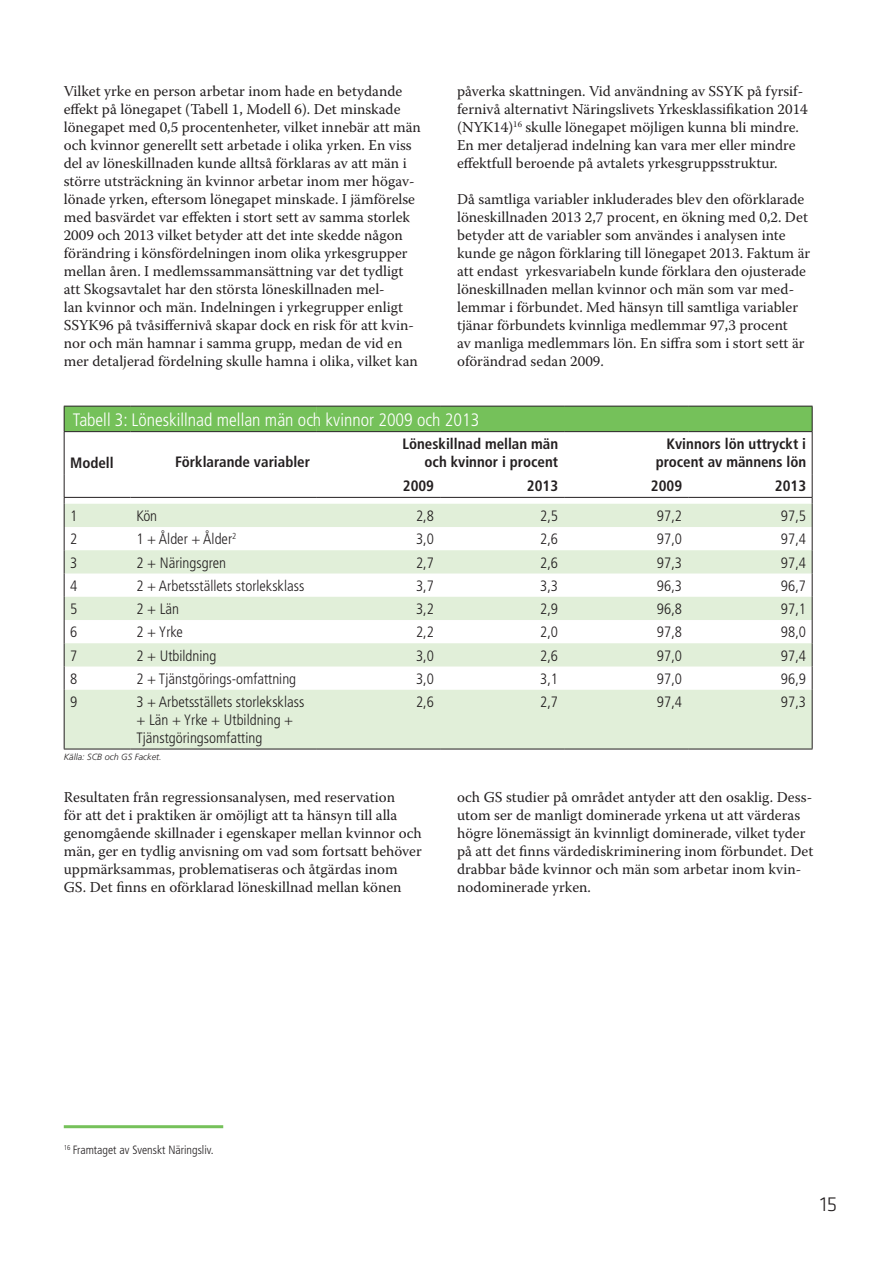
<style>
.page{position:relative;width:893px;height:1263px;background:#fff}
.page>*{position:absolute;margin:0;border:0;box-sizing:border-box;transform-origin:0 0}
.t1{font:300 21px "Klavika Basic";color:#231f20}
.t2{font:300 condensed 18px "Frutiger LT Std";color:#fff}
.t3{font:15px/18px "Warnock Pro";color:#231f20}
.t4{font:300 condensed 15px/18px "Frutiger LT Std";color:#231f20}
.t5{font:700 condensed 15px/18px "Frutiger LT Std";color:#231f20;text-align:right}
.t6{font:300 condensed 12px "Frutiger LT Std";color:#231f20}
.t7{font:italic 300 9px "Frutiger LT Std";color:#231f20}
</style>
<div class="page">
<hr style="left:64px;top:1125px;width:159px;height:3px;background:#75c15a">
<svg style="left:65px;top:432px;width:747px;height:72px"></svg>
<svg style="left:65px;top:504px;width:747px;height:245px;fill:#e1efd9"></svg>
<div style="left:64px;top:406px;width:749px;height:26px;background:#75c15a"></div>
<hr style="left:64px;top:431px;width:66px;height:1px;background:#231f20">
<hr style="left:64px;top:432px;width:1px;height:42px;background:#231f20">
<hr style="left:130px;top:431px;width:186px;height:1px;background:#231f20">
<hr style="left:316px;top:431px;width:124px;height:1px;background:#231f20">
<hr style="left:440px;top:431px;width:124px;height:1px;background:#231f20">
<hr style="left:564px;top:431px;width:124px;height:1px;background:#231f20">
<hr style="left:688px;top:431px;width:124px;height:1px;background:#231f20">
<hr style="left:812px;top:432px;width:1px;height:42px;background:#231f20">
<svg style="left:64px;top:474px;width:1px;height:216px"></svg>
<svg style="left:812px;top:474px;width:1px;height:216px"></svg>
<hr style="left:64px;top:690px;width:1px;height:59px;background:#231f20">
<hr style="left:812px;top:690px;width:1px;height:59px;background:#231f20">
<hr style="left:64px;top:497px;width:66px;height:1px;background:#231f20">
<hr style="left:130px;top:497px;width:186px;height:1px;background:#231f20">
<hr style="left:316px;top:497px;width:124px;height:1px;background:#231f20">
<hr style="left:440px;top:497px;width:124px;height:1px;background:#231f20">
<hr style="left:564px;top:497px;width:124px;height:1px;background:#231f20">
<hr style="left:688px;top:497px;width:124px;height:1px;background:#231f20">
<hr style="left:64px;top:749px;width:66px;height:1px;background:#231f20">
<hr style="left:130px;top:749px;width:186px;height:1px;background:#231f20">
<hr style="left:316px;top:749px;width:124px;height:1px;background:#231f20">
<hr style="left:440px;top:749px;width:124px;height:1px;background:#231f20">
<hr style="left:564px;top:749px;width:124px;height:1px;background:#231f20">
<hr style="left:688px;top:749px;width:124px;height:1px;background:#231f20">
<p class="t3" style="left:64px;top:82px;width:359px">Vilket yrke en person arbetar inom hade en betydande effekt på lönegapet (Tabell 1, Modell 6). Det minskade lönegapet med 0,5 procentenheter, vilket innebär att män och kvinnor generellt sett arbetade i olika yrken. En viss del av löneskillnaden kunde alltså förklaras av att män i större utsträckning än kvinnor arbetar inom mer högav&shy;lönade yrken, eftersom lönegapet minskade. I jämförelse med basvärdet var effekten i stort sett av samma storlek 2009 och 2013 vilket betyder att det inte skedde någon förändring i könsfördelningen inom olika yrkesgrupper mellan åren. I medlemssammansättning var det tydligt att Skogsavtalet har den största löneskillnaden mel-<br>lan kvinnor och män. Indelningen i yrkegrupper enligt SSYK96 på tvåsiffernivå skapar dock en risk för att kvin&shy;nor och män hamnar i samma grupp, medan de vid en mer detaljerad fördelning skulle hamna i olika, vilket kan</p>
<p class="t3" style="left:457px;top:82px;width:352px">påverka skattningen. Vid användning av SSYK på fyrsif&shy;fernivå alternativt Näringslivets Yrkesklassifikation 2014 (NYK14)<sup>16</sup> skulle lönegapet möjligen kunna bli mindre.<br>En mer detaljerad indelning kan vara mer eller mindre effektfull beroende på avtalets yrkesgruppsstruktur.</p>
<p class="t3" style="left:457px;top:190px;width:355px">Då samtliga variabler inkluderades blev den oförklarade löneskillnaden 2013 2,7 procent, en ökning med 0,2. Det betyder att de variabler som användes i analysen inte kunde ge någon förklaring till lönegapet 2013. Faktum är att endast yrkesvariabeln kunde förklara den ojusterade löneskillnaden mellan kvinnor och män som var med&shy;lemmar i förbundet. Med hänsyn till samtliga variabler tjänar förbundets kvinnliga medlemmar 97,3 procent<br>av manliga medlemmars lön. En siffra som i stort sett är oförändrad sedan 2009.</p>
<p class="t2" style="left:73px;top:409px;width:408px">Tabell 3: Löneskillnad mellan män och kvinnor 2009 och 2013</p>
<p class="t5" style="left:70px;top:454px;width:45px">Modell</p>
<p class="t5" style="left:175px;top:453px;width:136px">Förklarande variabler</p>
<p class="t5" style="left:402px;top:435px;width:157px">Löneskillnad mellan män och kvinnor i procent</p>
<p class="t5" style="left:656px;top:435px;width:152px">Kvinnors lön uttryckt i procent av männens lön</p>
<p class="t5" style="left:403px;top:477px;width:33px">2009</p>
<p class="t5" style="left:527px;top:477px;width:33px">2013</p>
<p class="t5" style="left:651px;top:477px;width:33px">2009</p>
<p class="t5" style="left:775px;top:477px;width:33px">2013</p>
<p class="t4" style="left:70px;top:507px;width:9px">1</p>
<p class="t4" style="left:136px;top:507px;width:22px">Kön</p>
<p class="t4" style="left:416px;top:507px;width:19px">2,8</p>
<p class="t4" style="left:540px;top:507px;width:19px">2,5</p>
<p class="t4" style="left:657px;top:507px;width:27px">97,2</p>
<p class="t4" style="left:781px;top:507px;width:27px">97,5</p>
<p class="t4" style="left:70px;top:530px;width:9px">2</p>
<p class="t4" style="left:136px;top:530px;width:101px">1 + Ålder + Ålder<sup>2</sup></p>
<p class="t4" style="left:416px;top:530px;width:19px">3,0</p>
<p class="t4" style="left:540px;top:530px;width:19px">2,6</p>
<p class="t4" style="left:657px;top:530px;width:27px">97,0</p>
<p class="t4" style="left:781px;top:530px;width:27px">97,4</p>
<p class="t4" style="left:70px;top:553px;width:9px">3</p>
<p class="t4" style="left:136px;top:553px;width:91px">2 + Näringsgren</p>
<p class="t4" style="left:416px;top:553px;width:19px">2,7</p>
<p class="t4" style="left:540px;top:553px;width:19px">2,6</p>
<p class="t4" style="left:657px;top:553px;width:27px">97,3</p>
<p class="t4" style="left:781px;top:553px;width:27px">97,4</p>
<p class="t4" style="left:70px;top:577px;width:9px">4</p>
<p class="t4" style="left:136px;top:577px;width:169px">2 + Arbetsställets storleksklass</p>
<p class="t4" style="left:416px;top:577px;width:19px">3,7</p>
<p class="t4" style="left:540px;top:577px;width:19px">3,3</p>
<p class="t4" style="left:657px;top:577px;width:27px">96,3</p>
<p class="t4" style="left:781px;top:577px;width:27px">96,7</p>
<p class="t4" style="left:70px;top:600px;width:9px">5</p>
<p class="t4" style="left:136px;top:600px;width:44px">2 + Län</p>
<p class="t4" style="left:416px;top:600px;width:19px">3,2</p>
<p class="t4" style="left:540px;top:600px;width:19px">2,9</p>
<p class="t4" style="left:657px;top:600px;width:27px">96,8</p>
<p class="t4" style="left:781px;top:600px;width:27px">97,1</p>
<p class="t4" style="left:70px;top:623px;width:9px">6</p>
<p class="t4" style="left:136px;top:623px;width:48px">2 + Yrke</p>
<p class="t4" style="left:416px;top:623px;width:19px">2,2</p>
<p class="t4" style="left:540px;top:623px;width:19px">2,0</p>
<p class="t4" style="left:657px;top:623px;width:27px">97,8</p>
<p class="t4" style="left:781px;top:623px;width:27px">98,0</p>
<p class="t4" style="left:70px;top:646px;width:9px">7</p>
<p class="t4" style="left:136px;top:646px;width:82px">2 + Utbildning</p>
<p class="t4" style="left:416px;top:646px;width:19px">3,0</p>
<p class="t4" style="left:540px;top:646px;width:19px">2,6</p>
<p class="t4" style="left:657px;top:646px;width:27px">97,0</p>
<p class="t4" style="left:781px;top:646px;width:27px">97,4</p>
<p class="t4" style="left:70px;top:670px;width:9px">8</p>
<p class="t4" style="left:136px;top:670px;width:161px">2 + Tjänstgörings-omfattning</p>
<p class="t4" style="left:416px;top:670px;width:19px">3,0</p>
<p class="t4" style="left:540px;top:670px;width:19px">3,1</p>
<p class="t4" style="left:657px;top:670px;width:27px">97,0</p>
<p class="t4" style="left:781px;top:670px;width:27px">96,9</p>
<p class="t4" style="left:70px;top:693px;width:9px">9</p>
<p class="t4" style="left:136px;top:693px;width:169px">3 + Arbetsställets storleksklass + Län + Yrke + Utbildning +<br>Tjänstgöringsomfatting</p>
<p class="t4" style="left:416px;top:693px;width:19px">2,6</p>
<p class="t4" style="left:540px;top:693px;width:19px">2,7</p>
<p class="t4" style="left:657px;top:693px;width:27px">97,4</p>
<p class="t4" style="left:781px;top:693px;width:27px">97,3</p>
<p class="t7" style="left:64px;top:752px;width:100px">Källa: SCB och GS Facket.</p>
<p class="t3" style="left:457px;top:788px;width:358px">och GS studier på området antyder att den osaklig. Dess&shy;utom ser de manligt dominerade yrkena ut att värderas högre lönemässigt än kvinnligt dominerade, vilket tyder på att det finns värdediskriminering inom förbundet. Det drabbar både kvinnor och män som arbetar inom kvin&shy;nodominerade yrken.</p>
<p class="t3" style="left:64px;top:788px;width:359px">Resultaten från regressionsanalysen, med reservation<br>för att det i praktiken är omöjligt att ta hänsyn till alla genomgående skillnader i egenskaper mellan kvinnor och män, ger en tydlig anvisning om vad som fortsatt behöver uppmärksammas, problematiseras och åtgärdas inom GS. Det finns en oförklarad löneskillnad mellan könen</p>
<p class="t6" style="left:64px;top:1143px;width:152px"><sup>16</sup> Framtaget av Svenskt Näringsliv.</p>
<h1 class="t1" style="left:820px;top:1191px;width:19px">15</h1>
</div>
